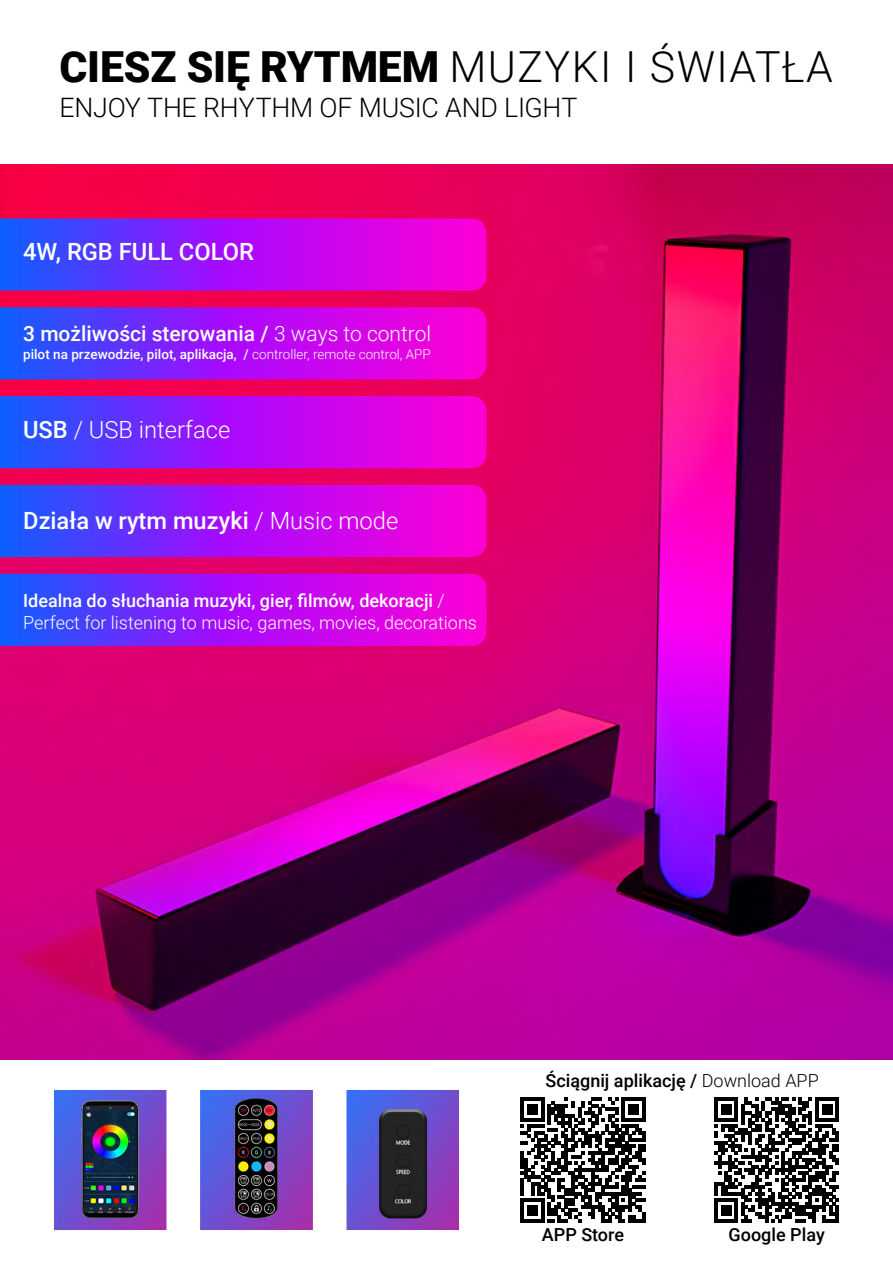
<style>
.page{position:relative;width:893px;height:1263px;background:#fff}
.page>*{position:absolute;margin:0;border:0;box-sizing:border-box;transform-origin:0 0}
.t1{font:900 42.75px "Roboto";letter-spacing:-.005em;color:#000001}
.t2{font:300 26.7px "Roboto";letter-spacing:-.01em;color:#000001}
.t3{font:500 23.7px "Roboto";color:#fff}
.t4{font:300 23.7px "Roboto";color:#fff}
.t5{font:500 21px "Roboto";color:#fff}
.t6{font:300 18px "Roboto";color:#fff}
.t7{font:500 18px "Roboto";color:#fff}
.t8{font:500 18px "Roboto";color:#000001}
.t9{font:500 13.5px "Roboto";color:#fff}
.s1{font-weight:300}
.s2{font-weight:500}
</style>
<div class="page">
<img style="left:0;top:164px;width:893px;height:895px">
<svg style="left:0;top:218px;width:486px;height:73px"></svg>
<svg style="left:0;top:574px;width:486px;height:72px"></svg>
<svg style="left:0;top:396px;width:486px;height:72px"></svg>
<svg style="left:0;top:307px;width:486px;height:72px"></svg>
<svg style="left:0;top:485px;width:486px;height:72px"></svg>
<img style="left:53px;top:1090px;width:407px;height:140px">
<svg style="left:521px;top:1098px;width:124px;height:124px"></svg>
<svg style="left:714px;top:1098px;width:125px;height:124px"></svg>
<p class="t1" style="left:59px;top:37px;width:775px">CIESZ SIĘ RYTMEM <span class="s1">MUZYKI I ŚWIATŁA</span></p>
<p class="t2" style="left:59px;top:88px;width:519px">ENJOY THE RHYTHM OF MUSIC AND LIGHT</p>
<p class="t3" style="left:23px;top:235px;width:232px">4W, RGB FULL COLOR</p>
<p class="t5" style="left:23px;top:319px;width:409px">3 możliwości sterowania / <span class="s1">3 ways to control</span></p>
<p class="t9" style="left:23px;top:344px;width:409px">pilot na przewodzie, pilot, aplikacja, / <span class="s1">controller, remote control, APP</span></p>
<p class="t4" style="left:23px;top:413px;width:209px"><span class="s2">USB</span> / USB interface</p>
<p class="t3" style="left:23px;top:504px;width:377px">Działa w rytm muzyki <span class="s1">/ Music mode</span></p>
<p class="t7" style="left:23px;top:588px;width:423px">Idealna do słuchania muzyki, gier, filmów, dekoracji <span class="s1">/</span></p>
<p class="t6" style="left:23px;top:610px;width:455px">Perfect for listening to music, games, movies, decorations</p>
<p class="t8" style="left:546px;top:1068px;width:275px">Ściągnij aplikację / <span class="s1">Download APP</span></p>
<p class="t8" style="left:542px;top:1222px;width:84px">APP Store</p>
<p class="t8" style="left:729px;top:1222px;width:98px">Google Play</p>
</div>
